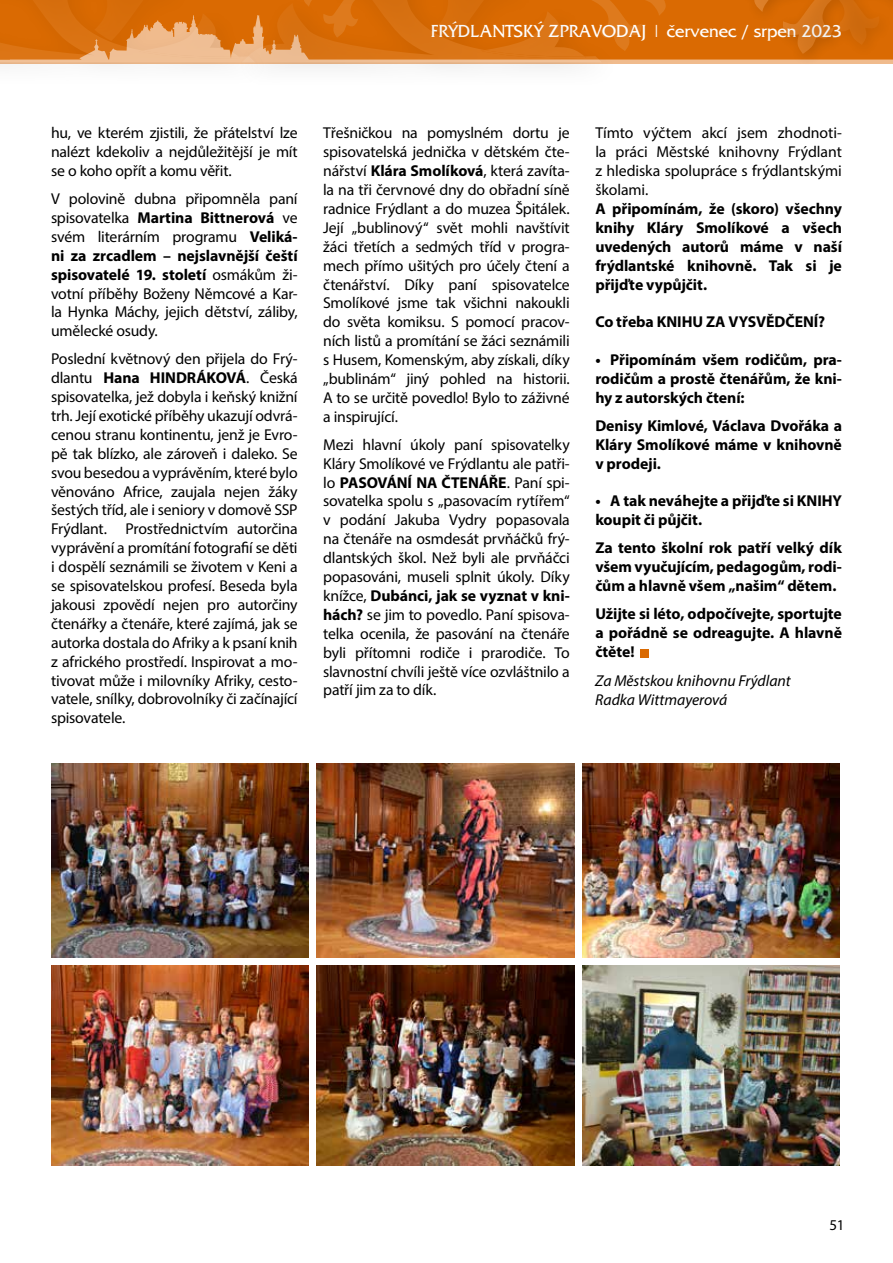
<style>
.page{position:relative;width:893px;height:1263px;background:#fff}
.page>*{position:absolute;margin:0;border:0;box-sizing:border-box;transform-origin:0 0}
.t1{font:18px "France";color:#fff}
.t2{font:15.75px/18.9px "Myriad Pro";letter-spacing:-.01em;color:#000;text-align:justify}
.t3{font:700 15.75px/18.9px "Myriad Pro";letter-spacing:-.005em;color:#000;text-align:justify}
.t4{font:italic 15.75px/19.5px "Myriad Pro";letter-spacing:-.005em;color:#000}
.t5{font:15px "Myriad Pro";color:#000}
.s1{font-weight:700}
</style>
<div class="page">
<div style="left:641px;top:649px;width:8px;height:8px;background:#da6a02"></div>
<img style="left:51px;top:764px;width:257px;height:193px">
<img style="left:51px;top:966px;width:257px;height:200px">
<img style="left:317px;top:764px;width:257px;height:193px">
<img style="left:317px;top:966px;width:257px;height:200px">
<img style="left:582px;top:764px;width:257px;height:193px">
<img style="left:582px;top:966px;width:257px;height:200px">
<div style="left:681px;top:0;width:48px;height:60px;background:#da6a02"></div>
<div style="left:229px;top:0;width:398px;height:91px;background:#000;opacity:.75"></div>
<div style="left:729px;top:0;width:164px;height:68px;background:#000;opacity:.75"></div>
<svg style="left:736px;top:0;width:157px;height:54px;background:#d56a07"></svg>
<div style="left:0;top:0;width:279px;height:90px;background:#000;opacity:.75"></div>
<svg style="left:0;top:0;width:681px;height:62px;background:#db781c"></svg>
<p class="t1" style="left:431px;top:22px;width:413px">FRÝDLANTSKÝ ZPRAVODAJ | červenec / srpen 2023</p>
<p class="t2" style="left:51px;top:123px;width:248px">hu, ve kterém zjistili, že přátelství lze nalézt kdekoliv a nejdůležitější je mít se o koho opřít a komu věřit.</p>
<p class="t2" style="left:51px;top:189px;width:248px">V polovině dubna připomněla paní spisovatelka <span class="s1">Martina Bittnerová</span> ve svém literárním programu <span class="s1">Veliká&shy;ni za zrcadlem – nejslavnější čeští spisovatelé 19. století</span> osmákům ži&shy;votní příběhy Boženy Němcové a Kar&shy;la Hynka Máchy, jejich dětství, záliby, umělecké osudy.</p>
<p class="t2" style="left:51px;top:349px;width:248px">Poslední květnový den přijela do Frý&shy;dlantu <span class="s1">Hana HINDRÁKOVÁ</span>. Česká spisovatelka, jež dobyla i keňský knižní trh. Její exotické příběhy ukazují odvrá&shy;cenou stranu kontinentu, jenž je Evro&shy;pě tak blízko, ale zároveň i daleko. Se svou besedou a vyprávěním, které bylo věnováno Africe, zaujala nejen žáky šestých tříd, ale i seniory v domově SSP Frýdlant. Prostřednictvím autorčina vyprávění a promítání fotografií se děti i dospělí seznámili se životem v Keni a se spisovatelskou profesí. Beseda byla jakousi zpovědí nejen pro autorčiny čtenářky a čtenáře, které zajímá, jak se autorka dostala do Afriky a k psaní knih z afrického prostředí. Inspirovat a mo&shy;tivovat může i milovníky Afriky, cesto&shy;vatele, snílky, dobrovolníky či začínající spisovatele.</p>
<p class="t2" style="left:323px;top:123px;width:248px">Třešničkou na pomyslném dortu je spisovatelská jednička v dětském čte&shy;nářství <span class="s1">Klára Smolíková</span>, která zavíta&shy;la na tři červnové dny do obřadní síně radnice Frýdlant a do muzea Špitálek.<br>Její „bublinový“ svět mohli navštívit žáci třetích a sedmých tříd v progra&shy;mech přímo ušitých pro účely čtení a čtenářství. Díky paní spisovatelce Smolíkové jsme tak všichni nakoukli do světa komiksu. S pomocí pracov&shy;ních listů a promítání se žáci seznámili s Husem, Komenským, aby získali, díky „bublinám“ jiný pohled na historii.<br>A to se určitě povedlo! Bylo to záživné a inspirující.</p>
<p class="t2" style="left:323px;top:435px;width:248px">Mezi hlavní úkoly paní spisovatelky Kláry Smolíkové ve Frýdlantu ale patři&shy;lo <span class="s1">PASOVÁNÍ NA ČTENÁŘE</span>. Paní spi&shy;sovatelka spolu s „pasovacím rytířem“ v podání Jakuba Vydry popasovala na čtenáře na osmdesát prvňáčků frý&shy;dlantských škol. Než byli ale prvňáčci popasováni, museli splnit úkoly. Díky knížce, <span class="s1">Dubánci, jak se vyznat v kni&shy;hách?</span> se jim to povedlo. Paní spisova&shy;telka ocenila, že pasování na čtenáře byli přítomni rodiče i prarodiče. To slavnostní chvíli ještě více ozvláštnilo a patří jim za to dík.</p>
<p class="t2" style="left:595px;top:123px;width:248px">Tímto výčtem akcí jsem zhodnoti&shy;la práci Městské knihovny Frýdlant z hlediska spolupráce s frýdlantskými školami.</p>
<p class="t3" style="left:595px;top:199px;width:248px">A připomínám, že (skoro) všechny knihy Kláry Smolíkové a všech uvedených autorů máme v naší frýdlantské knihovně. Tak si je přijďte vypůjčit.</p>
<p class="t3" style="left:595px;top:312px;width:231px">Co třeba KNIHU ZA VYSVĚDČENÍ?</p>
<p class="t3" style="left:595px;top:350px;width:248px">• Připomínám všem rodičům, pra&shy;rodičům a prostě čtenářům, že kni&shy;hy z autorských čtení:</p>
<p class="t3" style="left:595px;top:416px;width:248px">Denisy Kimlové, Václava Dvořáka a Kláry Smolíkové máme v knihovně v prodeji.</p>
<p class="t3" style="left:595px;top:491px;width:248px">• A tak neváhejte a přijďte si KNIHY koupit či půjčit.</p>
<p class="t3" style="left:595px;top:538px;width:248px">Za tento školní rok patří velký dík všem vyučujícím, pedagogům, rodi&shy;čům a hlavně všem „našim“ dětem.</p>
<p class="t3" style="left:595px;top:603px;width:248px">Užijte si léto, odpočívejte, sportujte a pořádně se odreagujte. A hlavně čtěte!</p>
<p class="t4" style="left:595px;top:671px;width:197px">Za Městskou knihovnu Frýdlant<br>Radka Wittmayerová</p>
<p class="t5" style="left:829px;top:1215px;width:17px">51</p>
</div>
